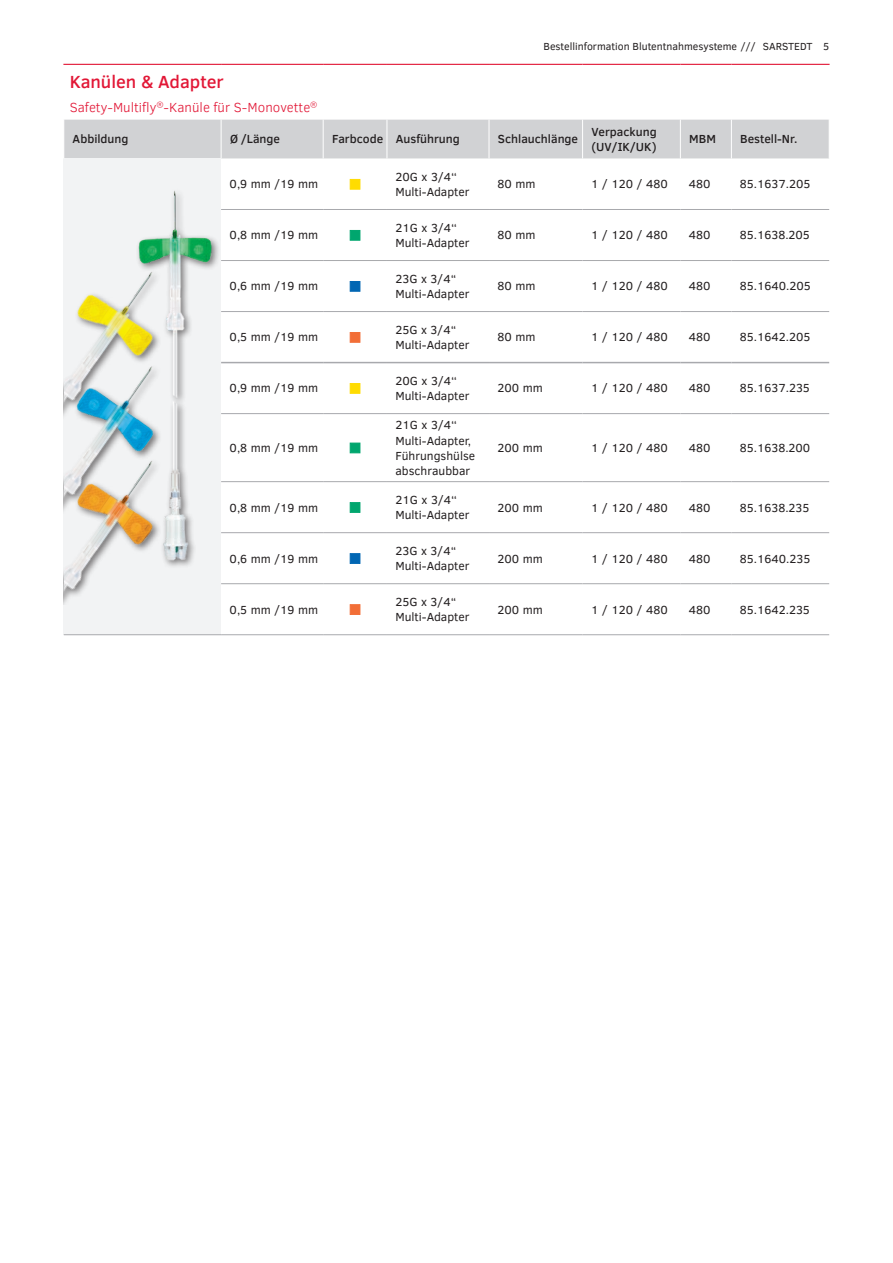
<style>
.page{position:relative;width:893px;height:1263px;background:#fff}
.page>*{position:absolute;margin:0;border:0;box-sizing:border-box;transform-origin:0 0}
.t1{font:500 18px "Clear Sans";color:#e21736}
.t2{font:300 13.5px "Clear Sans";color:#e21736}
.t3{font:12px/15px "Clear Sans";color:#231f20}
.t4{font:500 12px/14.4px "Clear Sans";color:#231f20}
.t5{font:10.5px "Clear Sans";color:#231f20}
</style>
<div class="page">
<div style="left:64px;top:158px;width:157px;height:477px;background:#f2f3f4"></div>
<hr style="left:221px;top:362px;width:102px;height:1px;background:#a8a9ad">
<hr style="left:323px;top:362px;width:64px;height:1px;background:#a8a9ad">
<hr style="left:387px;top:362px;width:102px;height:1px;background:#a8a9ad">
<hr style="left:489px;top:362px;width:94px;height:1px;background:#a8a9ad">
<hr style="left:583px;top:362px;width:97px;height:1px;background:#a8a9ad">
<hr style="left:680px;top:362px;width:51px;height:1px;background:#a8a9ad">
<hr style="left:731px;top:362px;width:98px;height:1px;background:#a8a9ad">
<hr style="left:64px;top:634px;width:157px;height:1px;background:#a8a9ad">
<hr style="left:221px;top:634px;width:102px;height:1px;background:#a8a9ad">
<hr style="left:323px;top:634px;width:64px;height:1px;background:#a8a9ad">
<hr style="left:387px;top:634px;width:102px;height:1px;background:#a8a9ad">
<hr style="left:489px;top:634px;width:94px;height:1px;background:#a8a9ad">
<hr style="left:583px;top:634px;width:97px;height:1px;background:#a8a9ad">
<hr style="left:680px;top:634px;width:51px;height:1px;background:#a8a9ad">
<hr style="left:731px;top:634px;width:98px;height:1px;background:#a8a9ad">
<div style="left:64px;top:119px;width:765px;height:39px;background:#d1d2d4"></div>
<hr style="left:63px;top:64px;width:158px;height:1px;background:#e21736">
<hr style="left:221px;top:64px;width:102px;height:1px;background:#e21736">
<hr style="left:323px;top:64px;width:64px;height:1px;background:#e21736">
<hr style="left:387px;top:64px;width:102px;height:1px;background:#e21736">
<hr style="left:489px;top:64px;width:94px;height:1px;background:#e21736">
<hr style="left:583px;top:64px;width:97px;height:1px;background:#e21736">
<hr style="left:680px;top:64px;width:51px;height:1px;background:#e21736">
<hr style="left:731px;top:64px;width:99px;height:1px;background:#e21736">
<hr style="left:221px;top:209px;width:102px;height:1px;background:#a8a9ad">
<hr style="left:323px;top:209px;width:64px;height:1px;background:#a8a9ad">
<hr style="left:387px;top:209px;width:102px;height:1px;background:#a8a9ad">
<hr style="left:489px;top:209px;width:94px;height:1px;background:#a8a9ad">
<hr style="left:583px;top:209px;width:97px;height:1px;background:#a8a9ad">
<hr style="left:680px;top:209px;width:51px;height:1px;background:#a8a9ad">
<hr style="left:731px;top:209px;width:98px;height:1px;background:#a8a9ad">
<hr style="left:221px;top:260px;width:102px;height:1px;background:#a8a9ad">
<hr style="left:323px;top:260px;width:64px;height:1px;background:#a8a9ad">
<hr style="left:387px;top:260px;width:102px;height:1px;background:#a8a9ad">
<hr style="left:489px;top:260px;width:94px;height:1px;background:#a8a9ad">
<hr style="left:583px;top:260px;width:97px;height:1px;background:#a8a9ad">
<hr style="left:680px;top:260px;width:51px;height:1px;background:#a8a9ad">
<hr style="left:731px;top:260px;width:98px;height:1px;background:#a8a9ad">
<hr style="left:221px;top:311px;width:102px;height:1px;background:#a8a9ad">
<hr style="left:323px;top:311px;width:64px;height:1px;background:#a8a9ad">
<hr style="left:387px;top:311px;width:102px;height:1px;background:#a8a9ad">
<hr style="left:489px;top:311px;width:94px;height:1px;background:#a8a9ad">
<hr style="left:583px;top:311px;width:97px;height:1px;background:#a8a9ad">
<hr style="left:680px;top:311px;width:51px;height:1px;background:#a8a9ad">
<hr style="left:731px;top:311px;width:98px;height:1px;background:#a8a9ad">
<hr style="left:221px;top:413px;width:102px;height:1px;background:#a8a9ad">
<hr style="left:323px;top:413px;width:64px;height:1px;background:#a8a9ad">
<hr style="left:387px;top:413px;width:102px;height:1px;background:#a8a9ad">
<hr style="left:489px;top:413px;width:94px;height:1px;background:#a8a9ad">
<hr style="left:583px;top:413px;width:97px;height:1px;background:#a8a9ad">
<hr style="left:680px;top:413px;width:51px;height:1px;background:#a8a9ad">
<hr style="left:731px;top:413px;width:98px;height:1px;background:#a8a9ad">
<hr style="left:221px;top:481px;width:102px;height:1px;background:#a8a9ad">
<hr style="left:323px;top:481px;width:64px;height:1px;background:#a8a9ad">
<hr style="left:387px;top:481px;width:102px;height:1px;background:#a8a9ad">
<hr style="left:489px;top:481px;width:94px;height:1px;background:#a8a9ad">
<hr style="left:583px;top:481px;width:97px;height:1px;background:#a8a9ad">
<hr style="left:680px;top:481px;width:51px;height:1px;background:#a8a9ad">
<hr style="left:731px;top:481px;width:98px;height:1px;background:#a8a9ad">
<hr style="left:221px;top:532px;width:102px;height:1px;background:#a8a9ad">
<hr style="left:323px;top:532px;width:64px;height:1px;background:#a8a9ad">
<hr style="left:387px;top:532px;width:102px;height:1px;background:#a8a9ad">
<hr style="left:489px;top:532px;width:94px;height:1px;background:#a8a9ad">
<hr style="left:583px;top:532px;width:97px;height:1px;background:#a8a9ad">
<hr style="left:680px;top:532px;width:51px;height:1px;background:#a8a9ad">
<hr style="left:731px;top:532px;width:98px;height:1px;background:#a8a9ad">
<hr style="left:221px;top:583px;width:102px;height:1px;background:#a8a9ad">
<hr style="left:323px;top:583px;width:64px;height:1px;background:#a8a9ad">
<hr style="left:387px;top:583px;width:102px;height:1px;background:#a8a9ad">
<hr style="left:489px;top:583px;width:94px;height:1px;background:#a8a9ad">
<hr style="left:583px;top:583px;width:97px;height:1px;background:#a8a9ad">
<hr style="left:680px;top:583px;width:51px;height:1px;background:#a8a9ad">
<hr style="left:731px;top:583px;width:98px;height:1px;background:#a8a9ad">
<hr style="left:221px;top:120px;width:1px;height:38px;background:#fff">
<hr style="left:323px;top:120px;width:1px;height:38px;background:#fff">
<hr style="left:387px;top:120px;width:1px;height:38px;background:#fff">
<hr style="left:489px;top:120px;width:1px;height:38px;background:#fff">
<hr style="left:582px;top:120px;width:1px;height:38px;background:#fff">
<hr style="left:680px;top:120px;width:1px;height:38px;background:#fff">
<hr style="left:731px;top:120px;width:1px;height:38px;background:#fff">
<img style="left:138px;top:190px;width:75px;height:375px">
<img style="left:77px;top:247px;width:108px;height:93px">
<img style="left:64px;top:340px;width:121px;height:94px">
<img style="left:64px;top:434px;width:121px;height:170px">
<p class="t5" style="left:543px;top:39px;width:287px">Bestellinformation Blutentnahmesysteme /// SARSTEDT 5</p>
<h1 class="t1" style="left:70px;top:69px;width:155px">Kanülen &amp; Adapter</h1>
<p class="t2" style="left:70px;top:98px;width:249px">Safety-Multifly<sup>®</sup>-Kanüle für S-Monovette<sup>®</sup></p>
<p class="t4" style="left:73px;top:132px;width:57px">Abbildung</p>
<p class="t4" style="left:230px;top:132px;width:52px">Ø /Länge</p>
<p class="t4" style="left:332px;top:132px;width:129px">Farbcode Ausführung</p>
<p class="t4" style="left:498px;top:132px;width:82px">Schlauchlänge</p>
<p class="t4" style="left:591px;top:125px;width:67px">Verpackung (UV/IK/UK)</p>
<p class="t4" style="left:689px;top:132px;width:28px">MBM</p>
<p class="t4" style="left:740px;top:132px;width:59px">Bestell-Nr.</p>
<p class="t3" style="left:230px;top:177px;width:90px">0,9 mm /19 mm</p>
<p class="t3" style="left:395px;top:169px;width:75px">20G x 3/4‘‘<br>Multi-Adapter</p>
<p class="t3" style="left:497px;top:177px;width:39px">80 mm</p>
<p class="t3" style="left:591px;top:177px;width:78px">1 / 120 / 480</p>
<p class="t3" style="left:689px;top:177px;width:23px">480</p>
<p class="t3" style="left:740px;top:177px;width:72px">85.1637.205</p>
<p class="t3" style="left:230px;top:228px;width:90px">0,8 mm /19 mm</p>
<p class="t3" style="left:395px;top:220px;width:75px">21G x 3/4‘‘<br>Multi-Adapter</p>
<p class="t3" style="left:497px;top:228px;width:39px">80 mm</p>
<p class="t3" style="left:591px;top:228px;width:78px">1 / 120 / 480</p>
<p class="t3" style="left:689px;top:228px;width:23px">480</p>
<p class="t3" style="left:740px;top:228px;width:72px">85.1638.205</p>
<p class="t3" style="left:230px;top:279px;width:90px">0,6 mm /19 mm</p>
<p class="t3" style="left:395px;top:271px;width:75px">23G x 3/4‘‘<br>Multi-Adapter</p>
<p class="t3" style="left:497px;top:279px;width:39px">80 mm</p>
<p class="t3" style="left:591px;top:279px;width:78px">1 / 120 / 480</p>
<p class="t3" style="left:689px;top:279px;width:23px">480</p>
<p class="t3" style="left:740px;top:279px;width:72px">85.1640.205</p>
<p class="t3" style="left:230px;top:330px;width:90px">0,5 mm /19 mm</p>
<p class="t3" style="left:395px;top:322px;width:75px">25G x 3/4‘‘<br>Multi-Adapter</p>
<p class="t3" style="left:497px;top:330px;width:39px">80 mm</p>
<p class="t3" style="left:591px;top:330px;width:78px">1 / 120 / 480</p>
<p class="t3" style="left:689px;top:330px;width:23px">480</p>
<p class="t3" style="left:740px;top:330px;width:72px">85.1642.205</p>
<p class="t3" style="left:230px;top:381px;width:90px">0,9 mm /19 mm</p>
<p class="t3" style="left:395px;top:373px;width:75px">20G x 3/4‘‘<br>Multi-Adapter</p>
<p class="t3" style="left:497px;top:381px;width:47px">200 mm</p>
<p class="t3" style="left:591px;top:381px;width:78px">1 / 120 / 480</p>
<p class="t3" style="left:689px;top:381px;width:23px">480</p>
<p class="t3" style="left:740px;top:381px;width:72px">85.1637.235</p>
<p class="t3" style="left:230px;top:440px;width:90px">0,8 mm /19 mm</p>
<p class="t3" style="left:395px;top:418px;width:81px">21G x 3/4‘‘<br>Multi-Adapter,<br>Führungshülse abschraubbar</p>
<p class="t3" style="left:497px;top:440px;width:47px">200 mm</p>
<p class="t3" style="left:591px;top:440px;width:78px">1 / 120 / 480</p>
<p class="t3" style="left:689px;top:440px;width:23px">480</p>
<p class="t3" style="left:740px;top:440px;width:72px">85.1638.200</p>
<p class="t3" style="left:230px;top:500px;width:90px">0,8 mm /19 mm</p>
<p class="t3" style="left:395px;top:492px;width:75px">21G x 3/4‘‘<br>Multi-Adapter</p>
<p class="t3" style="left:497px;top:500px;width:47px">200 mm</p>
<p class="t3" style="left:591px;top:500px;width:78px">1 / 120 / 480</p>
<p class="t3" style="left:689px;top:500px;width:23px">480</p>
<p class="t3" style="left:740px;top:500px;width:71px">85.1638.235</p>
<p class="t3" style="left:230px;top:551px;width:90px">0,6 mm /19 mm</p>
<p class="t3" style="left:395px;top:543px;width:75px">23G x 3/4‘‘<br>Multi-Adapter</p>
<p class="t3" style="left:497px;top:551px;width:47px">200 mm</p>
<p class="t3" style="left:591px;top:551px;width:78px">1 / 120 / 480</p>
<p class="t3" style="left:689px;top:551px;width:23px">480</p>
<p class="t3" style="left:740px;top:551px;width:72px">85.1640.235</p>
<p class="t3" style="left:230px;top:602px;width:90px">0,5 mm /19 mm</p>
<p class="t3" style="left:395px;top:594px;width:75px">25G x 3/4‘‘<br>Multi-Adapter</p>
<p class="t3" style="left:497px;top:602px;width:47px">200 mm</p>
<p class="t3" style="left:591px;top:602px;width:78px">1 / 120 / 480</p>
<p class="t3" style="left:689px;top:602px;width:23px">480</p>
<p class="t3" style="left:740px;top:602px;width:72px">85.1642.235</p>
</div>
